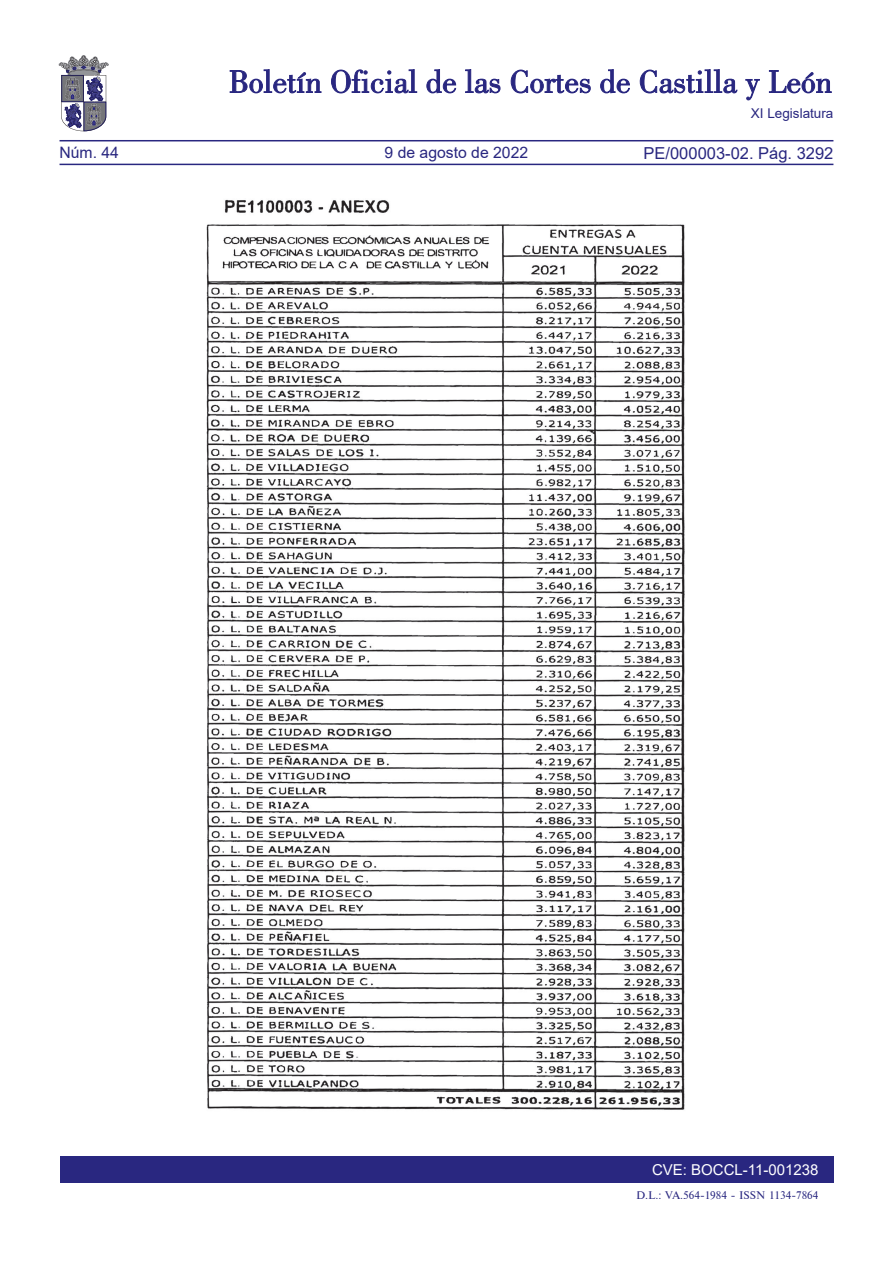
<style>
.page{position:relative;width:893px;height:1263px;background:#fff}
.page>*{position:absolute;margin:0;border:0;box-sizing:border-box;transform-origin:0 0}
.t1{font:16.5px "Arial";color:#292780}
.t2{font:15.75px "Arial";color:#292780}
.t3{font:15px "Arial";color:#fff}
.t4{font:13.5px "Arial";color:#292780}
.t5{font:10.5px "Times";color:#292780}
</style>
<div class="page">
<div style="left:60px;top:1157px;width:773px;height:26px;background:#292780"></div>
<hr style="left:60px;top:164px;width:773px;height:1px;background:#292780">
<hr style="left:60px;top:140px;width:773px;height:1px;background:#292780">
<svg style="left:230px;top:69px;width:91px;height:24px"></svg>
<svg style="left:331px;top:69px;width:86px;height:24px"></svg>
<svg style="left:426px;top:69px;width:30px;height:24px"></svg>
<svg style="left:465px;top:69px;width:35px;height:24px"></svg>
<svg style="left:511px;top:70px;width:80px;height:23px"></svg>
<svg style="left:600px;top:69px;width:30px;height:24px"></svg>
<svg style="left:640px;top:69px;width:97px;height:24px"></svg>
<svg style="left:745px;top:79px;width:15px;height:21px"></svg>
<svg style="left:769px;top:70px;width:62px;height:23px"></svg>
<svg style="left:59px;top:55px;width:49px;height:76px"></svg>
<img style="left:206px;top:199px;width:479px;height:911px">
<p class="t4" style="left:751px;top:104px;width:84px">XI Legislatura</p>
<h2 class="t2" style="left:60px;top:142px;width:61px">Núm. 44</h2>
<h2 class="t2" style="left:385px;top:142px;width:145px">9 de agosto de 2022</h2>
<h1 class="t1" style="left:643px;top:141px;width:191px">PE/000003-02. Pág. 3292</h1>
<h3 class="t3" style="left:652px;top:1159px;width:168px">CVE: BOCCL-11-001238</h3>
<p class="t5" style="left:636px;top:1189px;width:184px">D.L.: VA.564-1984 - ISSN 1134-7864</p>
</div>
